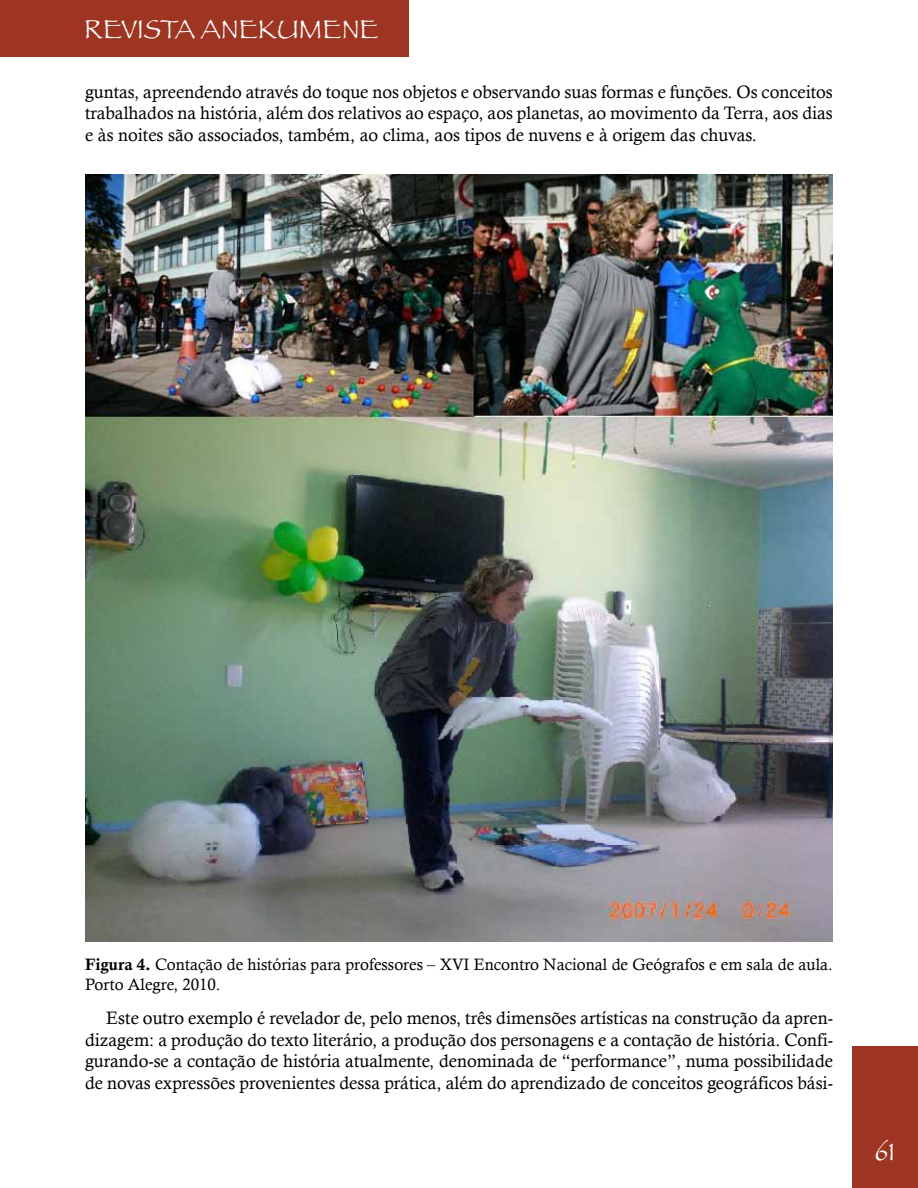
<style>
.page{position:relative;width:918px;height:1188px;background:#fff}
.page>*{position:absolute;margin:0;border:0;box-sizing:border-box;transform-origin:0 0}
.t1{font:27px "Papyrus";color:#fff}
.t2{font:25.5px "Papyrus";color:#fff}
.t3{font:18px/21.6px "Calisto";color:#000;text-align:justify}
.t4{font:16.5px/19.8px "Calisto";color:#000}
.s1{font-family:"Calis MT Bol"}
</style>
<div class="page">
<div style="left:0;top:0;width:409px;height:56px;background:#9d3522"></div>
<div style="left:852px;top:1047px;width:66px;height:141px;background:#9d3522"></div>
<img style="left:85px;top:174px;width:748px;height:768px">
<h1 class="t1" style="left:84px;top:12px;width:296px">REVISTA ANEKUMENE</h1>
<p class="t3" style="left:85px;top:81px;width:749px">guntas, apreendendo através do toque nos objetos e observando suas formas e funções. Os conceitos trabalhados na história, além dos relativos ao espaço, aos planetas, ao movimento da Terra, aos dias e às noites são associados, também, ao clima, aos tipos de nuvens e à origem das chuvas.</p>
<p class="t4" style="left:85px;top:954px;width:749px"><span class="s1">Figura 4.</span> Contação de histórias para professores – XVI Encontro Nacional de Geógrafos e em sala de aula.<br>Porto Alegre, 2010.</p>
<p class="t3" style="left:85px;top:1007px;width:749px;text-indent:21px">Este outro exemplo é revelador de, pelo menos, três dimensões artísticas na construção da apren&shy;dizagem: a produção do texto literário, a produção dos personagens e a contação de história. Confi&shy;gurando-se a contação de história atualmente, denominada de “performance”, numa possibilidade de novas expressões provenientes dessa prática, além do aprendizado de conceitos geográficos bási-</p>
<h2 class="t2" style="left:875px;top:1136px;width:21px">61</h2>
</div>
